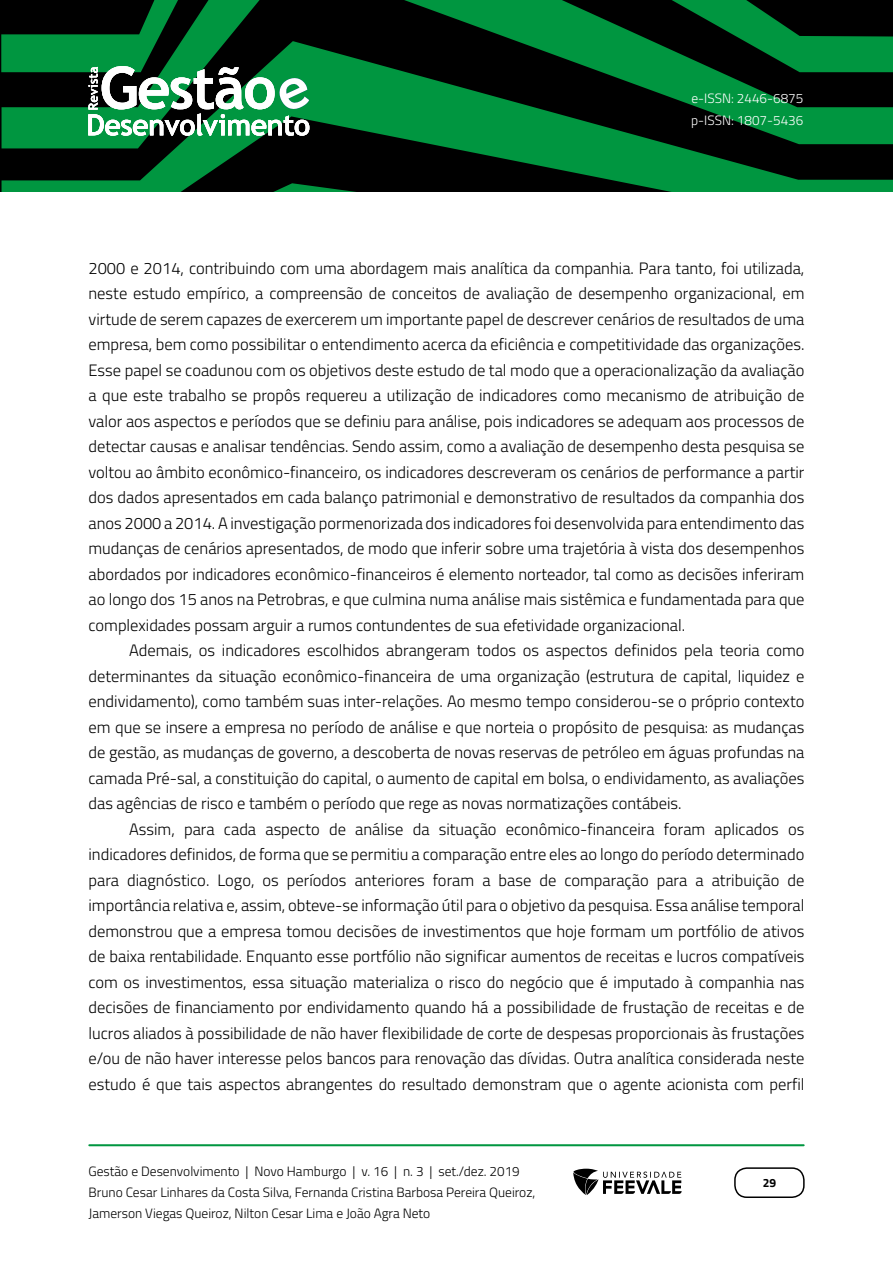
<style>
.page{position:relative;width:893px;height:1263px;background:#fff}
.page>*{position:absolute;margin:0;border:0;box-sizing:border-box;transform-origin:0 0}
.t1{font:300 16.5px/25.5px "Titillium Web";color:#000;text-align:justify}
.t2{font:300 13.5px/21px "Titillium Web";color:#000}
.t3{font:300 13.5px/22.5px "Titillium Web";color:#fff}
.t4{font:700 12px "Titillium Web";color:#000}
</style>
<div class="page">
<svg style="left:2px;top:0;width:891px;height:41px;background:#003516"></svg>
<svg style="left:2px;top:41px;width:891px;height:142px;background:#004a1f"></svg>
<svg style="left:2px;top:183px;width:891px;height:9px;background:#004f21"></svg>
<hr style="left:89px;top:1144px;width:715px;height:2px;background:#009640">
<div style="left:734px;top:1167px;width:71px;height:31px;border:2px solid #000;border-radius:12px"></div>
<svg style="left:573px;top:1169px;width:109px;height:26px"></svg>
<svg style="left:88px;top:66px;width:221px;height:70px"></svg>
<p class="t3" style="left:691px;top:86px;width:114px">e-ISSN: 2446-6875 p-ISSN: 1807-5436</p>
<p class="t1" style="left:88px;top:254px;width:718px">2000 e 2014, contribuindo com uma abordagem mais analítica da companhia. Para tanto, foi utilizada, neste estudo empírico, a compreensão de conceitos de avaliação de desempenho organizacional, em virtude de serem capazes de exercerem um importante papel de descrever cenários de resultados de uma empresa, bem como possibilitar o entendimento acerca da eficiência e competitividade das organizações.<br>Esse papel se coadunou com os objetivos deste estudo de tal modo que a operacionalização da avaliação a que este trabalho se propôs requereu a utilização de indicadores como mecanismo de atribuição de valor aos aspectos e períodos que se definiu para análise, pois indicadores se adequam aos processos de detectar causas e analisar tendências. Sendo assim, como a avaliação de desempenho desta pesquisa se voltou ao âmbito econômico-financeiro, os indicadores descreveram os cenários de performance a partir dos dados apresentados em cada balanço patrimonial e demonstrativo de resultados da companhia dos anos 2000 a 2014. A investigação pormenorizada dos indicadores foi desenvolvida para entendimento das mudanças de cenários apresentados, de modo que inferir sobre uma trajetória à vista dos desempenhos abordados por indicadores econômico-financeiros é elemento norteador, tal como as decisões inferiram ao longo dos 15 anos na Petrobras, e que culmina numa análise mais sistêmica e fundamentada para que complexidades possam arguir a rumos contundentes de sua efetividade organizacional.</p>
<p class="t1" style="left:88px;top:637px;width:717px;text-indent:41px">Ademais, os indicadores escolhidos abrangeram todos os aspectos definidos pela teoria como determinantes da situação econômico-financeira de uma organização (estrutura de capital, liquidez e endividamento), como também suas inter-relações. Ao mesmo tempo considerou-se o próprio contexto em que se insere a empresa no período de análise e que norteia o propósito de pesquisa: as mudanças de gestão, as mudanças de governo, a descoberta de novas reservas de petróleo em águas profundas na camada Pré-sal, a constituição do capital, o aumento de capital em bolsa, o endividamento, as avaliações das agências de risco e também o período que rege as novas normatizações contábeis.</p>
<p class="t1" style="left:88px;top:815px;width:717px;text-indent:41px">Assim, para cada aspecto de análise da situação econômico-financeira foram aplicados os indicadores definidos, de forma que se permitiu a comparação entre eles ao longo do período determinado para diagnóstico. Logo, os períodos anteriores foram a base de comparação para a atribuição de importância relativa e, assim, obteve-se informação útil para o objetivo da pesquisa. Essa análise temporal demonstrou que a empresa tomou decisões de investimentos que hoje formam um portfólio de ativos de baixa rentabilidade. Enquanto esse portfólio não significar aumentos de receitas e lucros compatíveis com os investimentos, essa situação materializa o risco do negócio que é imputado à companhia nas decisões de financiamento por endividamento quando há a possibilidade de frustação de receitas e de lucros aliados à possibilidade de não haver flexibilidade de corte de despesas proporcionais às frustações e/ou de não haver interesse pelos bancos para renovação das dívidas. Outra analítica considerada neste estudo é que tais aspectos abrangentes do resultado demonstram que o agente acionista com perfil</p>
<p class="t2" style="left:88px;top:1160px;width:448px">Gestão e Desenvolvimento | Novo Hamburgo | v. 16 | n. 3 | set./dez. 2019<br>Bruno Cesar Linhares da Costa Silva, Fernanda Cristina Barbosa Pereira Queiroz,<br>Jamerson Viegas Queiroz, Nilton Cesar Lima e João Agra Neto</p>
<p class="t4" style="left:763px;top:1174px;width:15px">29</p>
</div>
